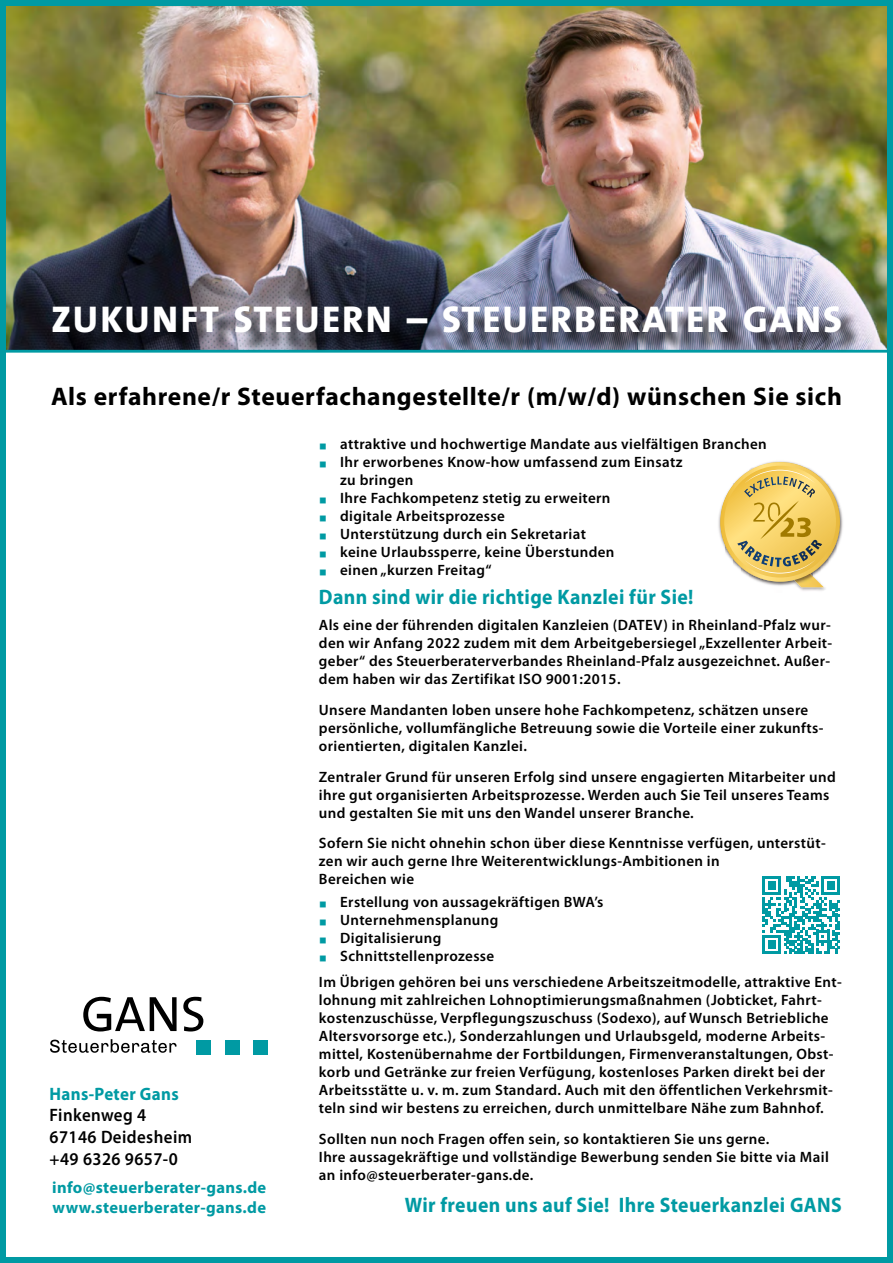
<style>
.page{position:relative;width:893px;height:1263px;background:#fff}
.page>*{position:absolute;margin:0;border:0;box-sizing:border-box;transform-origin:0 0}
.t1{font:800 37.5px "The Sans B W8";letter-spacing:.05em;color:#fff}
.t2{font:700 25.5px "Myriad Pro";letter-spacing:.025em;color:#000}
.t3{font:700 21px "Myriad Pro";letter-spacing:.02em;color:#009aa3;scale:.94 1}
.t4{font:600 18px/21.6px "Myriad Pro";letter-spacing:.025em;color:#000;scale:.94 1}
.t5{font:700 18px "Myriad Pro";letter-spacing:.02em;color:#009aa3;scale:.94 1}
.t6{font:700 16.5px/19.8px "Myriad Pro";letter-spacing:.02em;color:#009aa3}
.t7{font:600 15px/18px "Myriad Pro";letter-spacing:.025em;color:#000}
</style>
<div class="page">
<img style="left:7px;top:7px;width:879px;height:343px">
<svg style="left:762px;top:876px;width:78px;height:78px"></svg>
<svg style="left:183px;top:997px;width:20px;height:34px"></svg>
<svg style="left:83px;top:997px;width:94px;height:34px"></svg>
<svg style="left:50px;top:1039px;width:127px;height:14px"></svg>
<div style="left:196px;top:1040px;width:15px;height:15px;background:#009aa3"></div>
<div style="left:225px;top:1040px;width:14px;height:15px;background:#009aa3"></div>
<div style="left:253px;top:1040px;width:15px;height:15px;background:#009aa3"></div>
<svg style="left:718px;top:461px;width:125px;height:130px"></svg>
<div style="left:0;top:0;width:893px;height:1263px;border:6px solid #009aa3"></div>
<hr style="left:0;top:350px;width:893px;height:3px;background:#009aa3">
<div style="left:57px;top:310px;width:804px;height:42px;background:#000;opacity:.75"></div>
<h1 class="t1" style="left:51px;top:295px;width:792px">ZUKUNFT STEUERN – STEUERBERATER GANS</h1>
<h2 class="t2" style="left:51px;top:380px;width:792px">Als erfahrene/r Steuerfachangestellte/r (m/w/d) wünschen Sie sich</h2>
<p class="t5" style="left:50px;top:1082px;width:139px">Hans-Peter Gans</p>
<p class="t4" style="left:50px;top:1104px;width:153px">Finkenweg 4<br>67146 Deidesheim +49 6326 9657-0</p>
<p class="t6" style="left:52px;top:1177px;width:216px">info@steuerberater-gans.de www.steuerberater-gans.de</p>
<p class="t7" style="left:340px;top:435px;width:428px">attraktive und hochwertige Mandate aus vielfältigen Branchen Ihr erworbenes Know-how umfassend zum Einsatz<br>zu bringen<br>Ihre Fachkompetenz stetig zu erweitern<br>digitale Arbeitsprozesse<br>Unterstützung durch ein Sekretariat<br>keine Urlaubssperre, keine Überstunden<br>einen „kurzen Freitag“</p>
<h3 class="t3" style="left:319px;top:583px;width:400px">Dann sind wir die richtige Kanzlei für Sie!</h3>
<p class="t7" style="left:319px;top:616px;width:515px">Als eine der führenden digitalen Kanzleien (DATEV) in Rheinland-Pfalz wur&shy;den wir Anfang 2022 zudem mit dem Arbeitgebersiegel „Exzellenter Arbeit&shy;geber“ des Steuerberaterverbandes Rheinland-Pfalz ausgezeichnet. Außer&shy;dem haben wir das Zertifikat ISO 9001:2015.</p>
<p class="t7" style="left:319px;top:700px;width:506px">Unsere Mandanten loben unsere hohe Fachkompetenz, schätzen unsere persönliche, vollumfängliche Betreuung sowie die Vorteile einer zukunfts&shy;orientierten, digitalen Kanzlei.</p>
<p class="t7" style="left:319px;top:767px;width:518px">Zentraler Grund für unseren Erfolg sind unsere engagierten Mitarbeiter und ihre gut organisierten Arbeitsprozesse. Werden auch Sie Teil unseres Teams und gestalten Sie mit uns den Wandel unserer Branche.</p>
<p class="t7" style="left:319px;top:834px;width:508px">Sofern Sie nicht ohnehin schon über diese Kenntnisse verfügen, unterstüt&shy;zen wir auch gerne Ihre Weiterentwicklungs-Ambitionen in<br>Bereichen wie</p>
<p class="t7" style="left:340px;top:892px;width:265px">Erstellung von aussagekräftigen BWA’s<br>Unternehmensplanung<br>Digitalisierung<br>Schnittstellenprozesse</p>
<p class="t7" style="left:319px;top:973px;width:524px">Im Übrigen gehören bei uns verschiedene Arbeitszeitmodelle, attraktive Ent&shy;lohnung mit zahlreichen Lohnoptimierungsmaßnahmen (Jobticket, Fahrt&shy;kostenzuschüsse, Verpflegungszuschuss (Sodexo), auf Wunsch Betriebliche Altersvorsorge etc.), Sonderzahlungen und Urlaubsgeld, moderne Arbeits&shy;mittel, Kostenübernahme der Fortbildungen, Firmenveranstaltungen, Obst&shy;korb und Getränke zur freien Verfügung, kostenloses Parken direkt bei der Arbeitsstätte u. v. m. zum Standard. Auch mit den öffentlichen Verkehrsmit&shy;teln sind wir bestens zu erreichen, durch unmittelbare Nähe zum Bahnhof.</p>
<p class="t7" style="left:319px;top:1129px;width:511px">Sollten nun noch Fragen offen sein, so kontaktieren Sie uns gerne.<br>Ihre aussagekräftige und vollständige Bewerbung senden Sie bitte via Mail an info@steuerberater-gans.de.</p>
<h3 class="t3" style="left:405px;top:1191px;width:466px">Wir freuen uns auf Sie! Ihre Steuerkanzlei GANS</h3>
</div>
